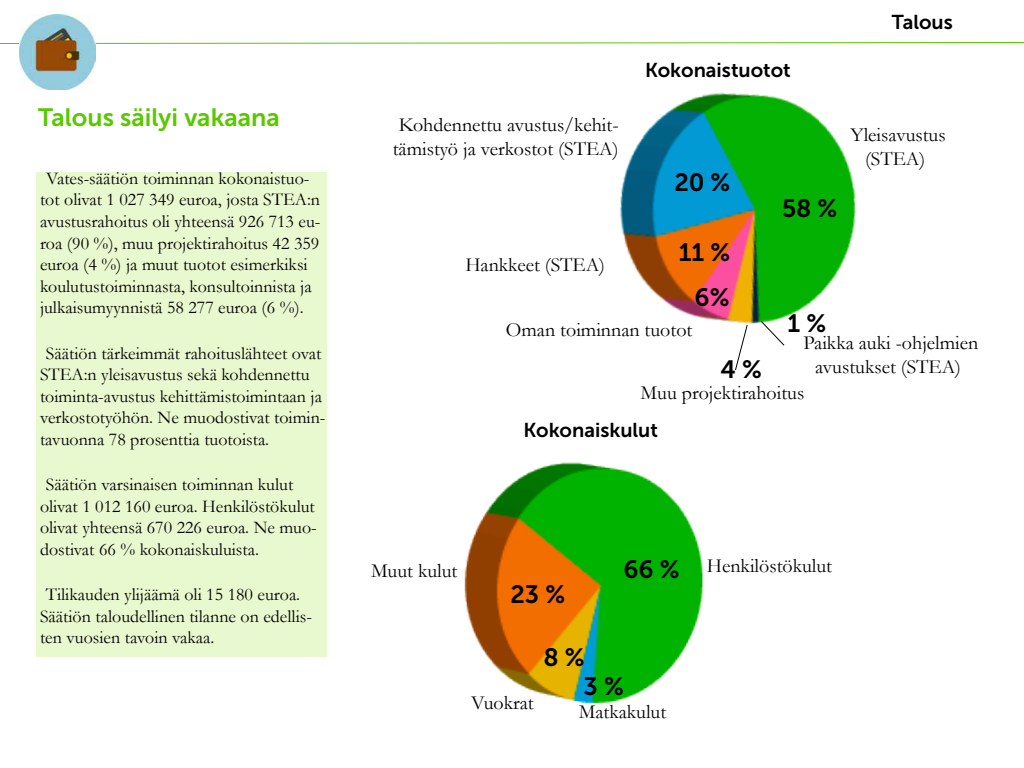
<style>
.page{position:relative;width:1024px;height:768px;background:#fff}
.page>*{position:absolute;margin:0;border:0;box-sizing:border-box;transform-origin:0 0}
.t1{font:25px/28.6px "Museo Sans 700";color:#000}
.t2{font:25px "Museo Sans 700";color:#5ac800}
.t3{font:20px/24px "Garamond";color:#000;text-align:center}
.t4{font:20px "Museo Sans 700";color:#000}
.t5{font:18px/21.6px "Garamond";color:#000}
</style>
<div class="page">
<svg style="left:0;top:41px;width:1024px;height:4px"></svg>
<img style="left:619px;top:92px;width:237px;height:232px">
<div style="left:36px;top:172px;width:291px;height:485px;background:#e8f8cf"></div>
<img style="left:19px;top:14px;width:76px;height:76px">
<img style="left:464px;top:462px;width:239px;height:242px">
<svg style="left:735px;top:325px;width:13px;height:45px"></svg>
<svg style="left:760px;top:320px;width:25px;height:26px"></svg>
<h1 class="t2" style="left:38px;top:103px;width:243px">Talous säilyi vakaana</h1>
<p class="t5" style="left:40px;top:167px;width:282px;text-indent:6px">Vates-säätiön toiminnan kokonaistuo&shy;tot olivat 1 027 349 euroa, josta STEA:n avustusrahoitus oli yhteensä 926 713 eu&shy;roa (90 %), muu projektirahoitus 42 359 euroa (4 %) ja muut tuotot esimerkiksi koulutustoiminnasta, konsultoinnista ja julkaisumyynnistä 58 277 euroa (6 %).</p>
<p class="t5" style="left:40px;top:342px;width:287px;text-indent:6px">Säätiön tärkeimmät rahoituslähteet ovat STEA:n yleisavustus sekä kohdennettu toiminta-avustus kehittämistoimintaan ja verkostotyöhön. Ne muodostivat toimin&shy;tavuonna 78 prosenttia tuotoista.</p>
<p class="t5" style="left:40px;top:473px;width:278px;text-indent:6px">Säätiön varsinaisen toiminnan kulut olivat 1 012 160 euroa. Henkilöstökulut olivat yhteensä 670 226 euroa. Ne muo&shy;dostivat 66 % kokonaiskuluista.</p>
<p class="t5" style="left:40px;top:583px;width:273px;text-indent:6px">Tilikauden ylijäämä oli 15 180 euroa.<br>Säätiön taloudellinen tilanne on edellis&shy;ten vuosien tavoin vakaa.</p>
<p class="t3" style="left:393px;top:112px;width:227px;text-align:left">Kohdennettu avustus/kehit&shy;tämistyö ja verkostot (STEA)</p>
<p class="t3" style="left:465px;top:252px;width:141px">Hankkeet (STEA)</p>
<p class="t4" style="left:645px;top:59px;width:147px">Kokonaistuotot</p>
<p class="t4" style="left:892px;top:11px;width:62px">Talous</p>
<h1 class="t1" style="left:674px;top:168px;width:58px">20 %</h1>
<h1 class="t1" style="left:679px;top:238px;width:53px">11 %</h1>
<h1 class="t1" style="left:695px;top:283px;width:36px">6%</h1>
<h1 class="t1" style="left:782px;top:194px;width:57px">58 %</h1>
<p class="t3" style="left:851px;top:122px;width:97px">Yleisavustus (STEA)</p>
<p class="t3" style="left:506px;top:317px;width:188px">Oman toiminnan tuotot</p>
<h1 class="t1" style="left:721px;top:355px;width:43px">4 %</h1>
<h1 class="t1" style="left:788px;top:309px;width:40px">1 %</h1>
<p class="t3" style="left:804px;top:330px;width:176px">Paikka auki -ohjelmien avustukset (STEA)</p>
<p class="t3" style="left:641px;top:381px;width:165px">Muu projektirahoitus</p>
<p class="t4" style="left:523px;top:419px;width:136px">Kokonaiskulut</p>
<p class="t3" style="left:371px;top:559px;width:88px">Muut kulut</p>
<h1 class="t1" style="left:510px;top:580px;width:56px">23 %</h1>
<h1 class="t1" style="left:624px;top:555px;width:58px">66 %</h1>
<p class="t3" style="left:471px;top:691px;width:64px">Vuokrat</p>
<h1 class="t1" style="left:584px;top:643px;width:42px;text-indent:-40px">8 %<br>3 %</h1>
<p class="t3" style="left:579px;top:699px;width:89px">Matkakulut</p>
<p class="t3" style="left:707px;top:553px;width:127px">Henkilöstökulut</p>
</div>
